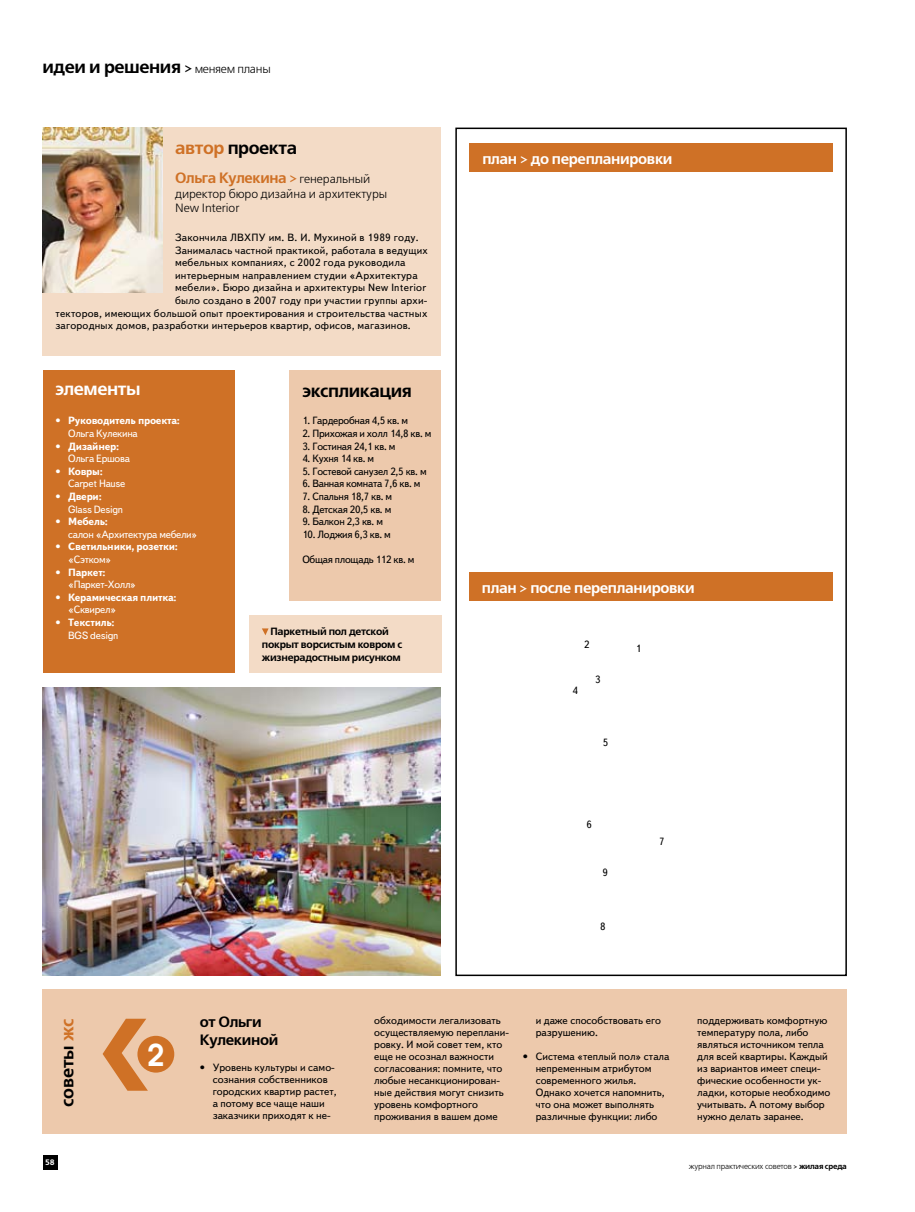
<style>
.page{position:relative;width:915px;height:1212px;background:#fff}
.page>*{position:absolute;margin:0;border:0;box-sizing:border-box;transform-origin:0 0}
.t1{font:600 30px "Avant Garde Gothic C";color:#fff}
.t2{font:700 18px "Free Set C";letter-spacing:-.025em;color:#000}
.t3{font:700 18px "Free Set C";letter-spacing:-.025em;color:#fff}
.t4{font:700 18px "Free Set C";letter-spacing:-.005em;color:#000}
.t5{font:700 15px "Free Set C";letter-spacing:-.025em;color:#fff}
.t6{font:700 15px "Free Set C";letter-spacing:-.025em;color:#cf7126}
.t7{font:700 15px/18px "Free Set C";letter-spacing:-.025em;color:#000}
.t8{font:12px/14.4px "Free Set C";letter-spacing:-.005em;color:#000}
.t9{font:10.5px/12px "Text Book C";color:#000}
.t10{font:10.5px "Text Book C";letter-spacing:.02em;color:#000}
.t11{font:10.5px "Text Book C";letter-spacing:-.025em;color:#000}
.t12{font:700 10.5px "Text Book C";letter-spacing:-.025em;color:#fff}
.t13{font:10.5px "Text Book C";letter-spacing:-.025em;color:#fff}
.t14{font:700 10.5px/12.6px "Free Set C";letter-spacing:-.025em;color:#000;text-align:center}
.t15{font:7.95px "Free Set C";letter-spacing:-.025em;color:#000}
.t16{font:700 7.95px "Free Set C";color:#fff}
.s1{font-size:12px}
.s2{font-weight:400;font-size:12px}
.s3{color:#cf7126}
.s4{font-weight:400;font-size:12px;color:#000}
.s5{font-weight:700}
.s6{font-weight:700;font-size:6px}
</style>
<div class="page">
<div style="left:43px;top:1154px;width:14px;height:15px;background:#000"></div>
<div style="left:43px;top:370px;width:191px;height:303px;background:#cf7126"></div>
<div style="left:43px;top:128px;width:398px;height:228px;background:#f3dbc6"></div>
<div style="left:289px;top:370px;width:152px;height:231px;background:#edc9ac"></div>
<img style="left:43px;top:128px;width:119px;height:164px">
<div style="left:43px;top:989px;width:803px;height:144px;background:#edc9ac"></div>
<svg style="left:103px;top:1019px;width:45px;height:72px"></svg>
<div style="left:137px;top:1036px;width:37px;height:36px;background:#cf7126;border-radius:50%"></div>
<div style="left:249px;top:615px;width:192px;height:58px;background:#f3dbc6"></div>
<svg style="left:262px;top:628px;width:6px;height:7px"></svg>
<div style="left:455px;top:128px;width:391px;height:848px;border:2px solid #000"></div>
<div style="left:469px;top:572px;width:363px;height:29px;background:#cf7126"></div>
<div style="left:469px;top:144px;width:363px;height:28px;background:#cf7126"></div>
<img style="left:43px;top:687px;width:398px;height:288px">
<h2 class="t2" style="left:43px;top:56px;width:230px">идеи и решения <span class="s1">&gt;</span> <span class="s2">меняем планы</span></h2>
<h2 class="t2" style="left:175px;top:137px;width:123px"><span class="s3">автор</span> проекта</h2>
<h3 class="t6" style="left:175px;top:169px;width:197px">Ольга Кулекина <span class="s1">&gt;</span> <span class="s4">генеральный</span></h3>
<p class="t8" style="left:175px;top:186px;width:213px">директор бюро дизайна и архитектуры<br>New Interior</p>
<p class="t10" style="left:175px;top:232px;width:245px">Закончила ЛВХПУ им. В. И. Мухиной в 1989 году.</p>
<p class="t10" style="left:175px;top:244px;width:254px">Занималась частной практикой, работала в ведущих</p>
<p class="t10" style="left:175px;top:257px;width:232px">мебельных компаниях, с 2002 года руководила</p>
<p class="t10" style="left:175px;top:270px;width:244px">интерьерным направлением студии «Архитектура</p>
<p class="t10" style="left:175px;top:282px;width:252px">мебели». Бюро дизайна и архитектуры New Interior</p>
<p class="t10" style="left:175px;top:295px;width:254px">было создано в 2007 году при участии группы архи-</p>
<p class="t10" style="left:55px;top:307px;width:373px">текторов, имеющих большой опыт проектирования и строительства частных</p>
<p class="t10" style="left:55px;top:320px;width:357px">загородных домов, разработки интерьеров квартир, офисов, магазинов.</p>
<h2 class="t3" style="left:55px;top:378px;width:87px">элементы</h2>
<p class="t12" style="left:55px;top:415px;width:126px">• Руководитель проекта:</p>
<p class="t13" style="left:68px;top:428px;width:71px">Ольга Кулекина</p>
<p class="t12" style="left:55px;top:440px;width:65px">• Дизайнер:</p>
<p class="t13" style="left:68px;top:453px;width:63px">Ольга Ершова</p>
<p class="t12" style="left:55px;top:465px;width:49px">• Ковры:</p>
<p class="t13" style="left:68px;top:478px;width:59px">Carpet Hause</p>
<p class="t12" style="left:55px;top:490px;width:48px">• Двери:</p>
<p class="t13" style="left:68px;top:503px;width:56px">Glass Design</p>
<p class="t12" style="left:55px;top:515px;width:54px">• Мебель:</p>
<p class="t13" style="left:68px;top:528px;width:130px">салон «Архитектура мебели»</p>
<p class="t12" style="left:55px;top:541px;width:124px">• Светильники, розетки:</p>
<p class="t13" style="left:68px;top:554px;width:45px">«Сэтком»</p>
<p class="t12" style="left:55px;top:566px;width:52px">• Паркет:</p>
<p class="t13" style="left:68px;top:579px;width:69px">«Паркет-Холл»</p>
<p class="t12" style="left:55px;top:591px;width:123px">• Керамическая плитка:</p>
<p class="t13" style="left:68px;top:604px;width:49px">«Сквирел»</p>
<p class="t12" style="left:55px;top:616px;width:61px">• Текстиль:</p>
<p class="t13" style="left:68px;top:629px;width:52px">BGS design</p>
<h2 class="t2" style="left:302px;top:380px;width:111px">экспликация</h2>
<p class="t11" style="left:302px;top:415px;width:107px">1. Гардеробная 4,5 кв. м</p>
<p class="t11" style="left:302px;top:428px;width:130px">2. Прихожая и холл 14,8 кв. м</p>
<p class="t11" style="left:302px;top:440px;width:94px">3. Гостиная 24,1 кв. м</p>
<p class="t11" style="left:302px;top:453px;width:73px">4. Кухня 14 кв. м</p>
<p class="t11" style="left:302px;top:465px;width:126px">5. Гостевой санузел 2,5 кв. м</p>
<p class="t11" style="left:302px;top:478px;width:120px">6. Ванная комната 7,6 кв. м</p>
<p class="t11" style="left:302px;top:491px;width:91px">7. Спальня 18,7 кв. м</p>
<p class="t11" style="left:302px;top:503px;width:90px">8. Детская 20,5 кв. м</p>
<p class="t11" style="left:302px;top:516px;width:82px">9. Балкон 2,3 кв. м</p>
<p class="t11" style="left:302px;top:528px;width:90px">10. Лоджия 6,3 кв. м</p>
<p class="t11" style="left:302px;top:554px;width:114px">Общая площадь 112 кв. м</p>
<p class="t14" style="left:262px;top:626px;width:142px">Паркетный пол детской покрыт ворсистым ковром с жизнерадостным рисунком</p>
<h3 class="t5" style="left:482px;top:149px;width:192px">план <span class="s1">&gt;</span> до перепланировки</h3>
<h3 class="t5" style="left:482px;top:578px;width:214px">план <span class="s1">&gt;</span> после перепланировки</h3>
<p class="t9" style="left:584px;top:639px;width:7px">2</p>
<p class="t9" style="left:572px;top:685px;width:7px">4</p>
<p class="t9" style="left:595px;top:674px;width:7px">3</p>
<p class="t9" style="left:602px;top:736px;width:7px">5</p>
<p class="t9" style="left:635px;top:643px;width:7px">1</p>
<p class="t9" style="left:586px;top:819px;width:7px">6</p>
<p class="t9" style="left:602px;top:866px;width:7px">9</p>
<p class="t9" style="left:600px;top:921px;width:7px">8</p>
<p class="t9" style="left:658px;top:835px;width:7px">7</p>
<h2 class="t4" style="left:56px;top:1107px;width:91px;rotate:-90deg">советы <span class="s3">жс</span></h2>
<p class="t16" style="left:45px;top:1157px;width:11px">58</p>
<h1 class="t1" style="left:147px;top:1036px;width:18px">2</h1>
<h3 class="t7" style="left:200px;top:1013px;width:80px">от Ольги<br>Кулекиной</h3>
<p class="t9" style="left:212px;top:1062px;width:126px;text-indent:-13px"><span class="s5">•</span> Уровень культуры и само&shy;сознания собственников городских квартир растет, а потому все чаще наши заказчики приходят к не-</p>
<p class="t9" style="left:374px;top:1014px;width:136px">обходимости легализовать осуществляемую переплани&shy;ровку. И мой совет тем, кто еще не осознал важности согласования: помните, что любые несанкционирован&shy;ные действия могут снизить уровень комфортного проживания в вашем доме</p>
<p class="t9" style="left:535px;top:1014px;width:127px">и даже способствовать его разрушению.</p>
<p class="t9" style="left:535px;top:1051px;width:135px;text-indent:-13px"><span class="s5">•</span> Система «теплый пол» стала непременным атрибутом современного жилья.<br>Однако хочется напомнить, что она может выполнять различные функции: либо</p>
<p class="t9" style="left:697px;top:1014px;width:135px">поддерживать комфортную температуру пола, либо являться источником тепла для всей квартиры. Каждый из вариантов имеет специ&shy;фические особенности ук&shy;ладки, которые необходимо учитывать. А потому выбор нужно делать заранее.</p>
<p class="t15" style="left:688px;top:1162px;width:159px">журнал практических советов <span class="s6">&gt;</span> <span class="s5">жилая среда</span></p>
</div>
